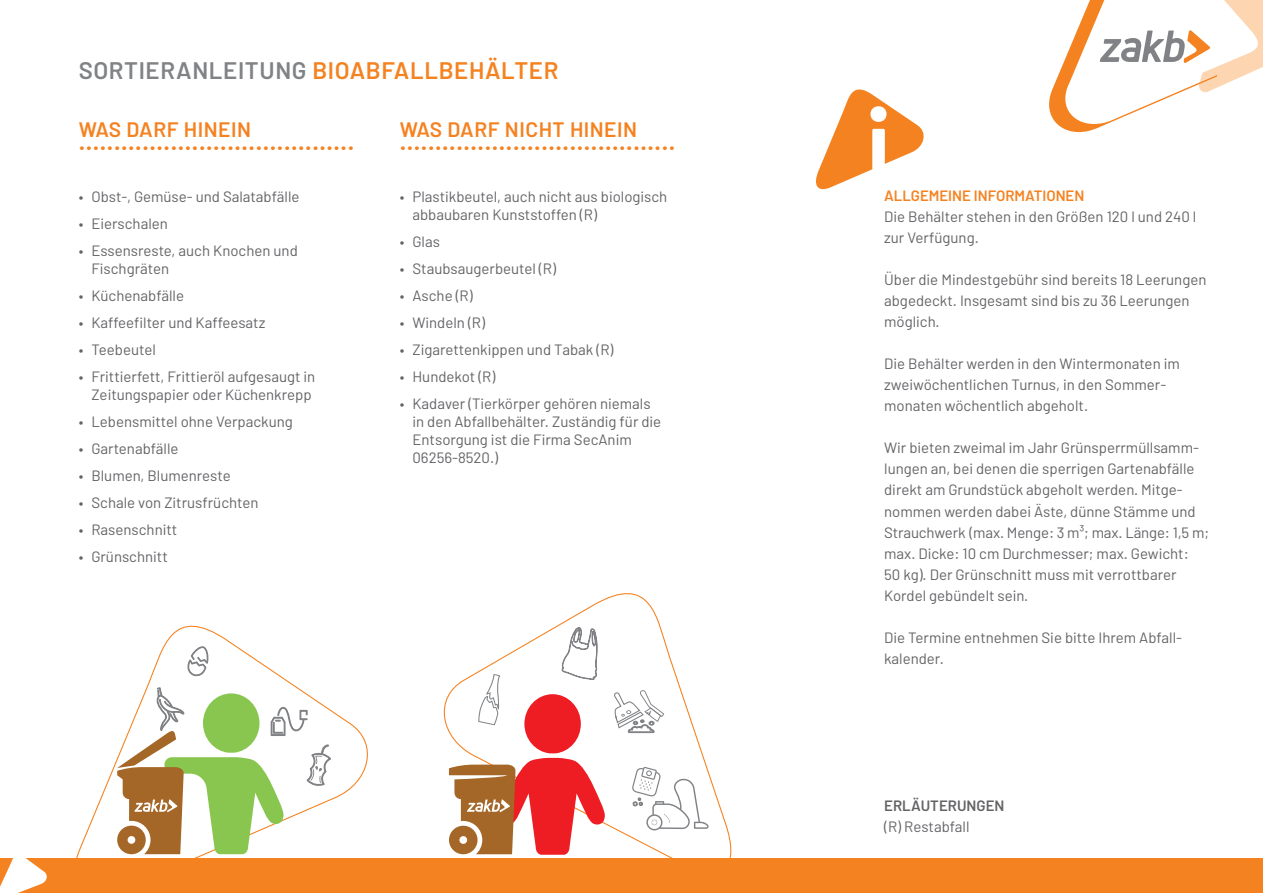
<style>
.page{position:relative;width:1263px;height:893px;background:#fff}
.page>*{position:absolute;margin:0;border:0;box-sizing:border-box;transform-origin:0 0}
.t1{font:600 108px "Barlow";color:#fff}
.t2{font:600 24px "Barlow";letter-spacing:.025em;color:#f58220}
.t3{font:600 21px "Barlow";letter-spacing:.025em;color:#f58220}
.t4{font:15px/21px "Barlow";color:#636366}
.t5{font:600 15px "Barlow";color:#f58220}
.t6{font:600 15px "Barlow";color:#636366}
.s1{color:#808285}
</style>
<div class="page">
<svg style="left:432px;top:593px;width:307px;height:266px"></svg>
<svg style="left:1049px;top:0;width:214px;height:132px"></svg>
<div style="left:0;top:859px;width:1263px;height:34px;background:#f58220"></div>
<svg style="left:0;top:858px;width:49px;height:35px"></svg>
<svg style="left:816px;top:89px;width:108px;height:101px"></svg>
<svg style="left:64px;top:625px;width:317px;height:234px"></svg>
<svg style="left:632px;top:766px;width:77px;height:64px"></svg>
<svg style="left:613px;top:690px;width:51px;height:43px"></svg>
<svg style="left:449px;top:626px;width:156px;height:229px"></svg>
<svg style="left:187px;top:645px;width:22px;height:31px"></svg>
<svg style="left:117px;top:685px;width:214px;height:169px"></svg>
<h2 class="t2" style="left:79px;top:56px;width:481px"><span class="s1">SORTIERANLEITUNG</span> BIOABFALLBEHÄLTER</h2>
<h3 class="t3" style="left:79px;top:116px;width:174px">WAS DARF HINEIN</h3>
<h3 class="t3" style="left:400px;top:116px;width:239px">WAS DARF NICHT HINEIN</h3>
<h2 class="t2" style="left:79px;top:127px;width:277px">.......................................</h2>
<h2 class="t2" style="left:400px;top:127px;width:277px">.......................................</h2>
<p class="t4" style="left:79px;top:185px;width:222px">• Obst-, Gemüse- und Salatabfälle</p>
<p class="t4" style="left:79px;top:212px;width:91px">• Eierschalen</p>
<p class="t4" style="left:91px;top:241px;width:208px;line-height:18px;text-indent:-13px">• Essensreste, auch Knochen und<br>Fischgräten</p>
<p class="t4" style="left:79px;top:284px;width:107px">• Küchenabfälle</p>
<p class="t4" style="left:79px;top:311px;width:188px">• Kaffeefilter und Kaffeesatz</p>
<p class="t4" style="left:79px;top:338px;width:79px">• Teebeutel</p>
<p class="t4" style="left:79px;top:367px;width:238px;line-height:18px;text-align:right">• Frittierfett, Frittieröl aufgesaugt in<br>Zeitungspapier oder Küchenkrepp</p>
<p class="t4" style="left:79px;top:410px;width:216px">• Lebensmittel ohne Verpackung</p>
<p class="t4" style="left:79px;top:437px;width:101px">• Gartenabfälle</p>
<p class="t4" style="left:79px;top:464px;width:154px">• Blumen, Blumenreste</p>
<p class="t4" style="left:79px;top:491px;width:181px">• Schale von Zitrusfrüchten</p>
<p class="t4" style="left:79px;top:518px;width:100px">• Rasenschnitt</p>
<p class="t4" style="left:79px;top:545px;width:91px">• Grünschnitt</p>
<p class="t4" style="left:412px;top:187px;width:256px;line-height:18px;text-indent:-13px">• Plastikbeutel, auch nicht aus biologisch abbaubaren Kunststoffen (R)</p>
<p class="t4" style="left:400px;top:230px;width:42px">• Glas</p>
<p class="t4" style="left:400px;top:257px;width:158px">• Staubsaugerbeutel (R)</p>
<p class="t4" style="left:400px;top:284px;width:74px">• Asche (R)</p>
<p class="t4" style="left:400px;top:311px;width:87px">• Windeln (R)</p>
<p class="t4" style="left:400px;top:338px;width:215px">• Zigarettenkippen und Tabak (R)</p>
<p class="t4" style="left:400px;top:365px;width:97px">• Hundekot (R)</p>
<p class="t4" style="left:412px;top:394px;width:250px;line-height:18px;text-indent:-13px">• Kadaver (Tierkörper gehören niemals in den Abfallbehälter. Zuständig für die<br>Entsorgung ist die Firma SecAnim<br>06256-8520.)</p>
<h1 class="t1" style="left:865px;top:78px;width:29px">i</h1>
<p class="t5" style="left:884px;top:187px;width:202px">ALLGEMEINE INFORMATIONEN</p>
<p class="t4" style="left:884px;top:206px;width:314px">Die Behälter stehen in den Größen 120 l und 240 l zur Verfügung.</p>
<p class="t4" style="left:884px;top:269px;width:324px">Über die Mindestgebühr sind bereits 18 Leerungen abgedeckt. Insgesamt sind bis zu 36 Leerungen möglich.</p>
<p class="t4" style="left:884px;top:353px;width:297px">Die Behälter werden in den Wintermonaten im zweiwöchentlichen Turnus, in den Sommer&shy;monaten wöchentlich abgeholt.</p>
<p class="t4" style="left:884px;top:437px;width:326px">Wir bieten zweimal im Jahr Grünsperrmüllsamm&shy;lungen an, bei denen die sperrigen Gartenabfälle direkt am Grundstück abgeholt werden. Mitge&shy;nommen werden dabei Äste, dünne Stämme und Strauchwerk (max. Menge: 3 m³; max. Länge: 1,5 m; max. Dicke: 10 cm Durchmesser; max. Gewicht:<br>50 kg). Der Grünschnitt muss mit verrottbarer Kordel gebündelt sein.</p>
<p class="t4" style="left:884px;top:626px;width:299px">Die Termine entnehmen Sie bitte Ihrem Abfall&shy;kalender.</p>
<p class="t6" style="left:884px;top:796px;width:122px">ERLÄUTERUNGEN</p>
<p class="t4" style="left:884px;top:815px;width:87px">(R) Restabfall</p>
</div>
